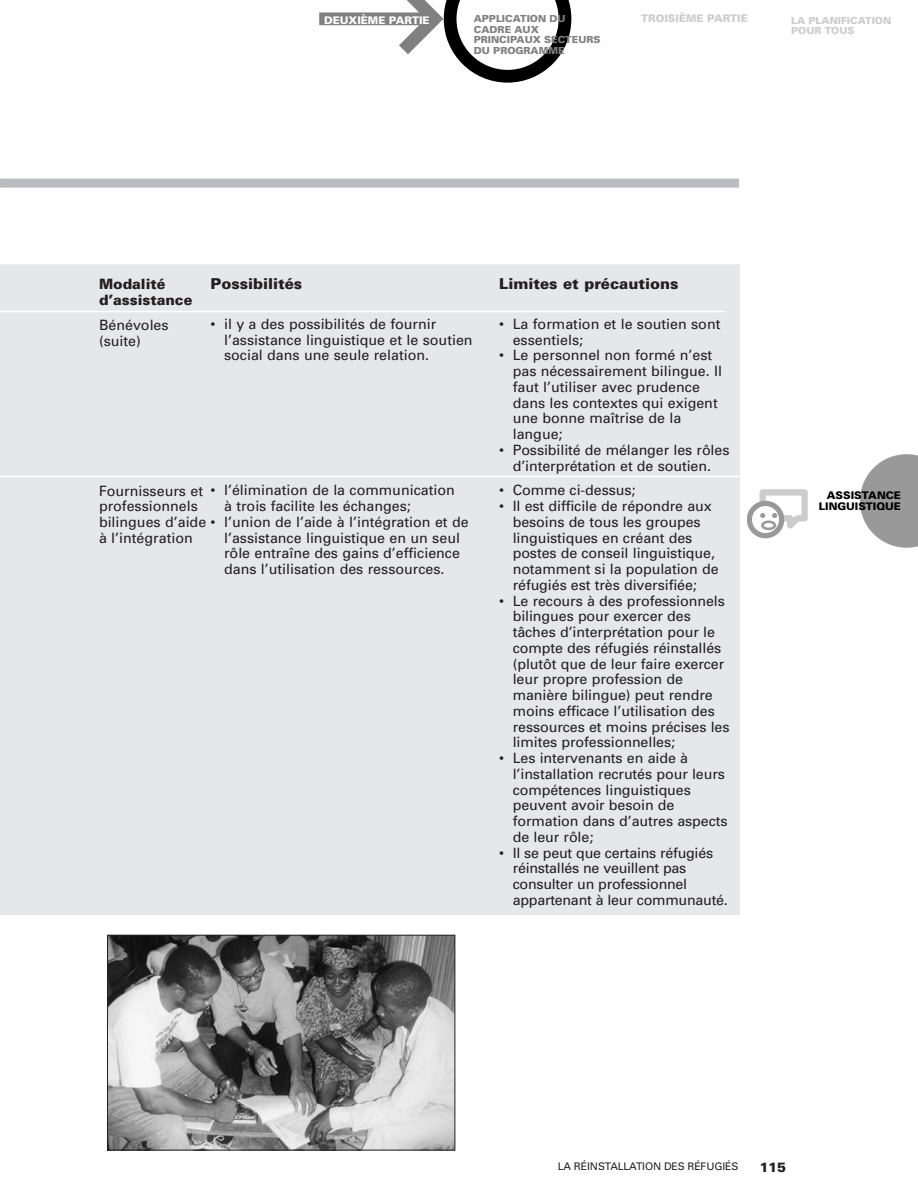
<style>
.page{position:relative;width:918px;height:1188px;background:#fff}
.page>*{position:absolute;margin:0;border:0;box-sizing:border-box;transform-origin:0 0}
.t1{font:900 15px "Univers";color:#231f20}
.t2{font:14.25px/15.8px "Univers";letter-spacing:-.005em;color:#231f20}
.t3{font:900 14.25px/16.5px "Univers";color:#231f20}
.t4{font:900 13.5px "Univers";color:#231f20}
.t5{font:10.5px "Univers";letter-spacing:-.01em;color:#231f20}
.t6{font:900 10.5px/10.5px "Univers";color:#000;text-align:right}
.t7{font:900 10.5px "Univers";color:#ccc}
.t8{font:900 10.5px "Univers";color:#fff}
.t9{font:900 9.75px/10.5px "Univers";color:#808080}
.t10{font:900 9.75px/10.5px "Univers";color:#ccc}
</style>
<div class="page">
<svg style="left:319px;top:0;width:252px;height:83px"></svg>
<div style="left:0;top:263px;width:739px;height:652px;background:#e6e7e9"></div>
<svg style="left:747px;top:501px;width:37px;height:37px"></svg>
<svg style="left:756px;top:489px;width:52px;height:50px"></svg>
<img style="left:109px;top:937px;width:344px;height:211px">
<div style="left:107px;top:935px;width:348px;height:215px;border:1px solid #231f20"></div>
<div style="left:0;top:179px;width:739px;height:9px;background:#bcbdc0"></div>
<div style="left:0;top:255px;width:739px;height:9px;background:#fff"></div>
<hr style="left:0;top:311px;width:726px;height:1px;background:#fff">
<hr style="left:0;top:476px;width:741px;height:1px;background:#fff">
<svg style="left:860px;top:454px;width:58px;height:94px"></svg>
<p class="t8" style="left:324px;top:16px;width:107px">DEUXIÈME PARTIE</p>
<p class="t9" style="left:474px;top:14px;width:128px">APPLICATION DU<br>CADRE AUX<br>PRINCIPAUX SECTEURS<br>DU PROGRAMME</p>
<p class="t7" style="left:641px;top:14px;width:108px">TROISIÈME PARTIE</p>
<p class="t10" style="left:791px;top:16px;width:101px">LA PLANIFICATION<br>POUR TOUS</p>
<p class="t3" style="left:99px;top:277px;width:95px">Modalité d’assistance</p>
<p class="t2" style="left:99px;top:318px;width:71px">Bénévoles (suite)</p>
<p class="t1" style="left:211px;top:278px;width:93px">Possibilités</p>
<p class="t2" style="left:224px;top:317px;width:250px;text-indent:-14px">• il y a des possibilités de fournir l’assistance linguistique et le soutien social dans une seule relation.</p>
<p class="t2" style="left:224px;top:484px;width:232px;text-indent:-14px">• l’élimination de la communication à trois facilite les échanges;</p>
<p class="t2" style="left:224px;top:531px;width:237px;text-align:justify">l’assistance linguistique en un seul rôle entraîne des gains d’efficience dans l’utilisation des ressources.</p>
<p class="t2" style="left:99px;top:484px;width:371px">Fournisseurs et<br>professionnels<br>bilingues d’aide • l’union de l’aide à l’intégration et de à l’intégration</p>
<p class="t1" style="left:499px;top:278px;width:181px">Limites et précautions</p>
<p class="t2" style="left:513px;top:317px;width:209px;text-indent:-14px">• La formation et le soutien sont essentiels;</p>
<p class="t2" style="left:513px;top:349px;width:211px;text-indent:-14px">• Le personnel non formé n’est pas nécessairement bilingue. Il faut l’utiliser avec prudence dans les contextes qui exigent une bonne maîtrise de la langue;</p>
<p class="t2" style="left:499px;top:443px;width:232px;text-align:center">• Possibilité de mélanger les rôles d’interprétation et de soutien.</p>
<p class="t2" style="left:499px;top:484px;width:138px">• Comme ci-dessus;</p>
<p class="t2" style="left:513px;top:500px;width:207px;text-indent:-14px">• Il est difficile de répondre aux besoins de tous les groupes linguistiques en créant des postes de conseil linguistique, notamment si la population de réfugiés est très diversifiée;</p>
<p class="t2" style="left:513px;top:594px;width:218px;text-indent:-14px">• Le recours à des professionnels bilingues pour exercer des tâches d’interprétation pour le compte des réfugiés réinstallés (plutôt que de leur faire exercer leur propre profession de manière bilingue) peut rendre moins efficace l’utilisation des ressources et moins précises les limites professionnelles;</p>
<p class="t2" style="left:513px;top:752px;width:216px;text-indent:-14px">• Les intervenants en aide à l’installation recrutés pour leurs compétences linguistiques peuvent avoir besoin de formation dans d’autres aspects de leur rôle;</p>
<p class="t2" style="left:513px;top:846px;width:217px;text-indent:-14px">• Il se peut que certains réfugiés réinstallés ne veuillent pas consulter un professionnel appartenant à leur communauté.</p>
<p class="t6" style="left:819px;top:491px;width:84px">ASSISTANCE<br>LINGUISTIQUE</p>
<p class="t5" style="left:558px;top:1162px;width:182px">LA RÉINSTALLATION DES RÉFUGIÉS</p>
<p class="t4" style="left:759px;top:1162px;width:28px">115</p>
</div>
